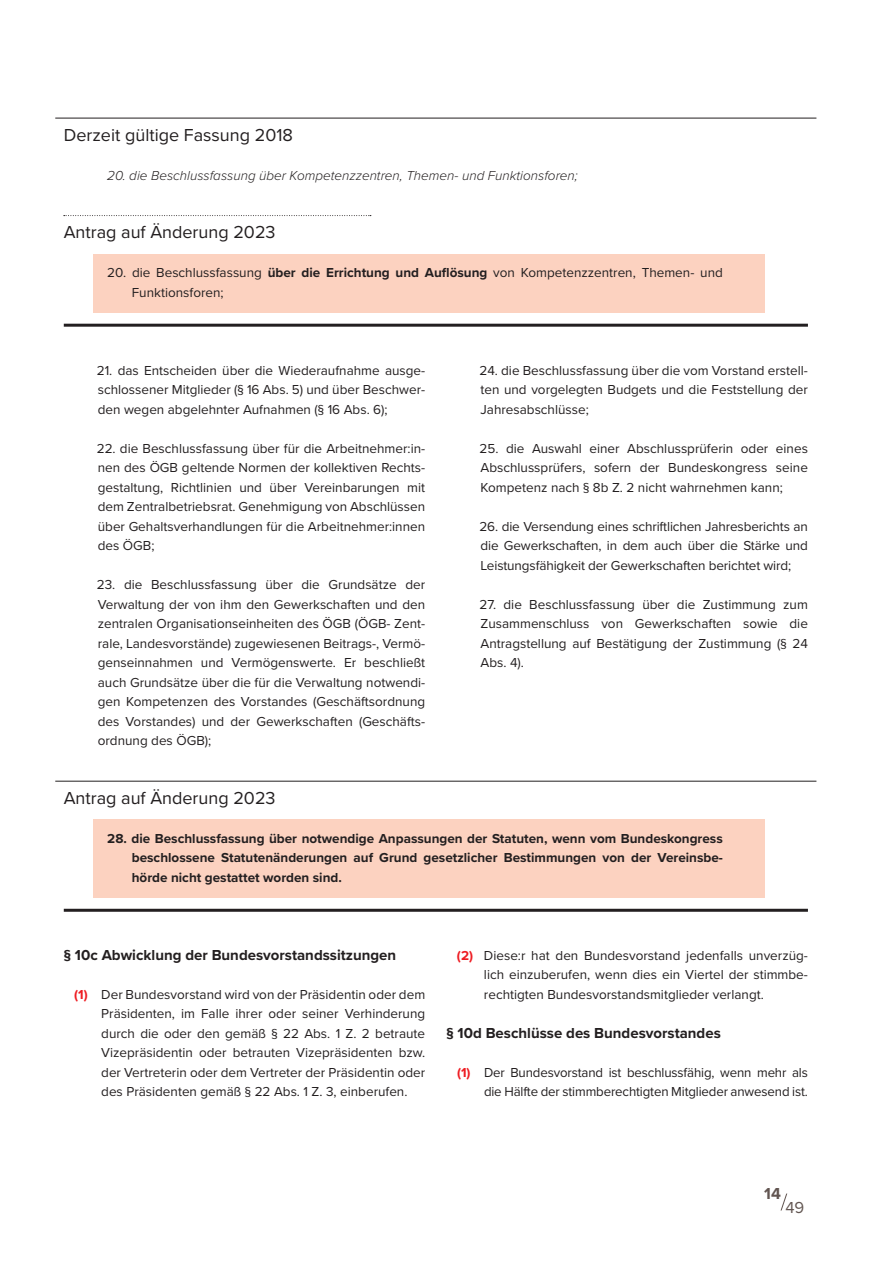
<style>
.page{position:relative;width:893px;height:1263px;background:#fff}
.page>*{position:absolute;margin:0;border:0;box-sizing:border-box;transform-origin:0 0}
.t1{font:18px "Proxima Nova";color:#231f20}
.t2{font:700 16.5px "Proxima Nova";color:#625551}
.t3{font:16.5px "Proxima Nova";color:#625551}
.t4{font:700 15px "Proxima Nova";color:#231f20}
.t5{font:13.5px/19.5px "Proxima Nova";color:#231f20;text-align:justify}
.t6{font:700 13.5px/19.5px "Proxima Nova";color:#231f20;text-align:justify}
.t7{font:italic 300 13.5px "Proxima Nova";color:#231f20}
.s1{font-weight:700}
.s2{font-weight:700;color:#ee1d23}
</style>
<div class="page">
<svg style="left:780px;top:1193px;width:7px;height:17px"></svg>
<hr style="left:55px;top:118px;width:761px;height:1px;background:#231f20">
<svg style="left:64px;top:215px;width:307px;height:1px"></svg>
<div style="left:94px;top:254px;width:671px;height:58px;background:#fcd2c0"></div>
<hr style="left:64px;top:324px;width:744px;height:3px;background:#231f20">
<hr style="left:55px;top:781px;width:761px;height:1px;background:#231f20">
<div style="left:94px;top:819px;width:671px;height:78px;background:#fcd2c0"></div>
<hr style="left:64px;top:909px;width:744px;height:3px;background:#231f20">
<h1 class="t1" style="left:64px;top:121px;width:231px">Derzeit gültige Fassung 2018</h1>
<p class="t7" style="left:107px;top:165px;width:472px">20. die Beschlussfassung über Kompetenzzentren, Themen- und Funktionsforen;</p>
<h1 class="t1" style="left:64px;top:219px;width:213px">Antrag auf Änderung 2023</h1>
<p class="t5" style="left:132px;top:262px;width:593px;text-indent:-25px">20. die Beschlussfassung <span class="s1">über die Errichtung und Auflösung</span> von Kompetenzzentren, Themen- und<br>Funktionsforen;</p>
<p class="t5" style="left:97px;top:360px;width:330px">21. das Entscheiden über die Wiederaufnahme ausge&shy;schlossener Mitglieder (§ 16 Abs. 5) und über Beschwer&shy;den wegen abgelehnter Aufnahmen (§ 16 Abs. 6);</p>
<p class="t5" style="left:97px;top:438px;width:330px">22. die Beschlussfassung über für die Arbeitnehmer:in&shy;nen des ÖGB geltende Normen der kollektiven Rechts&shy;gestaltung, Richtlinien und über Vereinbarungen mit dem Zentralbetriebsrat. Genehmigung von Abschlüssen über Gehaltsverhandlungen für die Arbeitnehmer:innen des ÖGB;</p>
<p class="t5" style="left:97px;top:574px;width:330px">23. die Beschlussfassung über die Grundsätze der Verwaltung der von ihm den Gewerkschaften und den zentralen Organisationseinheiten des ÖGB (ÖGB- Zent&shy;rale, Landesvorstände) zugewiesenen Beitrags-, Vermö&shy;genseinnahmen und Vermögenswerte. Er beschließt auch Grundsätze über die für die Verwaltung notwendi&shy;gen Kompetenzen des Vorstandes (Geschäftsordnung des Vorstandes) und der Gewerkschaften (Geschäfts&shy;ordnung des ÖGB);</p>
<p class="t5" style="left:479px;top:360px;width:330px">24. die Beschlussfassung über die vom Vorstand erstell&shy;ten und vorgelegten Budgets und die Feststellung der Jahresabschlüsse;</p>
<p class="t5" style="left:479px;top:438px;width:330px">25. die Auswahl einer Abschlussprüferin oder eines Abschlussprüfers, sofern der Bundeskongress seine Kompetenz nach § 8b Z. 2 nicht wahrnehmen kann;</p>
<p class="t5" style="left:479px;top:516px;width:330px">26. die Versendung eines schriftlichen Jahresberichts an die Gewerkschaften, in dem auch über die Stärke und Leistungsfähigkeit der Gewerkschaften berichtet wird;</p>
<p class="t5" style="left:479px;top:594px;width:330px">27. die Beschlussfassung über die Zustimmung zum Zusammenschluss von Gewerkschaften sowie die Antragstellung auf Bestätigung der Zustimmung (§ 24<br>Abs. 4).</p>
<h1 class="t1" style="left:64px;top:784px;width:213px">Antrag auf Änderung 2023</h1>
<p class="t6" style="left:132px;top:828px;width:593px;text-indent:-25px">28. die Beschlussfassung über notwendige Anpassungen der Statuten, wenn vom Bundeskongress beschlossene Statutenänderungen auf Grund gesetzlicher Bestimmungen von der Vereinsbe&shy;hörde nicht gestattet worden sind.</p>
<p class="t4" style="left:64px;top:944px;width:334px">§ 10c Abwicklung der Bundesvorstandssitzungen</p>
<p class="t5" style="left:101px;top:984px;width:325px;text-indent:-27px"><span class="s2">(1)</span> Der Bundesvorstand wird von der Präsidentin oder dem Präsidenten, im Falle ihrer oder seiner Verhinderung durch die oder den gemäß § 22 Abs. 1 Z. 2 betraute Vizepräsidentin oder betrauten Vizepräsidenten bzw. der Vertreterin oder dem Vertreter der Präsidentin oder des Präsidenten gemäß § 22 Abs. 1 Z. 3, einberufen.</p>
<p class="t5" style="left:484px;top:945px;width:325px;text-indent:-27px"><span class="s2">(2)</span> Diese:r hat den Bundesvorstand jedenfalls unverzüg&shy;lich einzuberufen, wenn dies ein Viertel der stimmbe&shy;rechtigten Bundesvorstandsmitglieder verlangt.</p>
<p class="t4" style="left:446px;top:1022px;width:276px">§ 10d Beschlüsse des Bundesvorstandes</p>
<p class="t5" style="left:457px;top:1062px;width:352px;text-align:right"><span class="s2">(1)</span> Der Bundesvorstand ist beschlussfähig, wenn mehr als die Hälfte der stimmberechtigten Mitglieder anwesend ist.</p>
<p class="t2" style="left:764px;top:1181px;width:18px">14</p>
<p class="t3" style="left:785px;top:1195px;width:20px">49</p>
</div>
